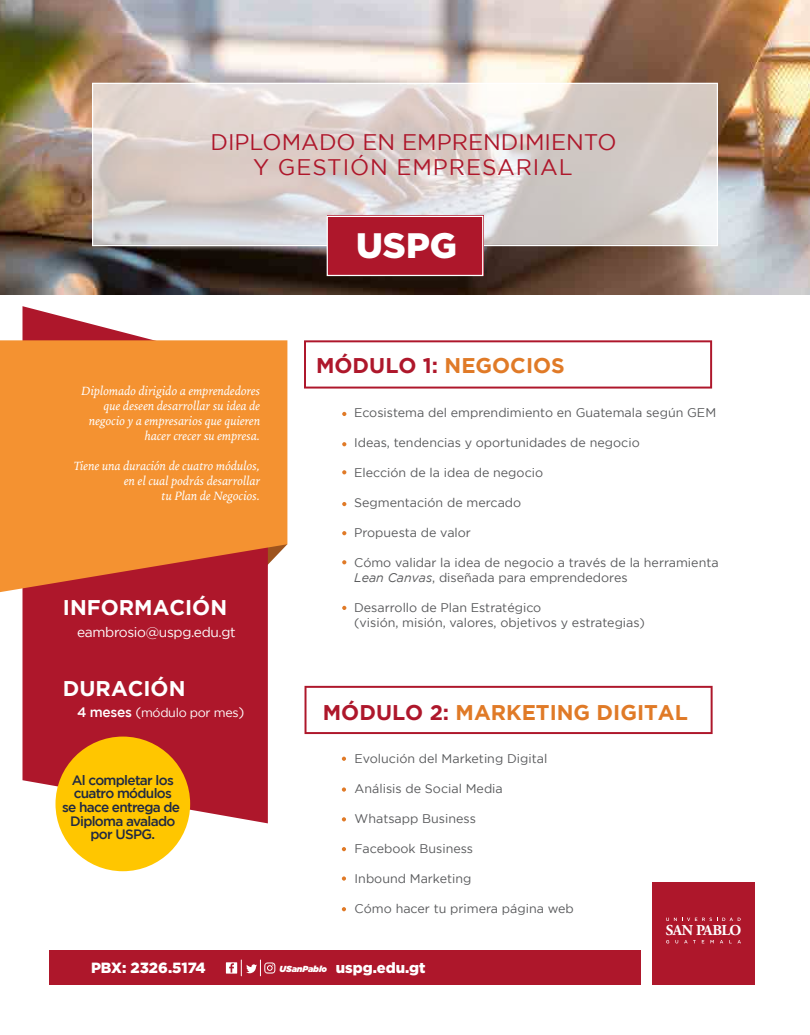
<style>
.page{position:relative;width:810px;height:1035px;background:#fff}
.page>*{position:absolute;margin:0;border:0;box-sizing:border-box;transform-origin:0 0}
.t1{font:900 35.38px "Gotham";color:#fff}
.t2{font:22.5px/24.2px "Gotham";color:#ae172b;text-align:center}
.t3{font:700 21.25px "Gotham";color:#e07a27}
.t4{font:700 21.25px "Gotham";color:#fff}
.t5{font:700 21.25px "Gotham";color:#ae172b}
.t6{font:700 15px "Adobe Garamond Pro";letter-spacing:-.025em;color:#fff}
.t7{font:900 14.75px "Gotham";color:#fff}
.t8{font:13.75px "Gotham";letter-spacing:-.025em;color:#fff}
.t9{font:500 13.62px/13.6px "Gotham";letter-spacing:-.05em;color:#202942;text-align:center}
.t10{font:12.5px/15px "Gotham";color:#58595b}
.t11{font:italic 12.5px/15px "Iowan Old Style";color:#fff;text-align:right}
.t12{font:12.5px "Gotham";letter-spacing:-.025em;color:#fff}
.s1{font-weight:500;font-size:13.75px}
.s2{font-size:13.75px}
.s3{color:#e07a27}
.s4{font-style:italic}
.s5{color:#ae172b}
.s6{font-style:italic;font-size:8.75px}
</style>
<div class="page">
<svg style="left:304px;top:340px;width:408px;height:49px"></svg>
<svg style="left:342px;top:412px;width:4px;height:4px"></svg>
<svg style="left:342px;top:442px;width:4px;height:4px"></svg>
<svg style="left:342px;top:531px;width:4px;height:4px"></svg>
<svg style="left:342px;top:502px;width:4px;height:4px"></svg>
<svg style="left:342px;top:470px;width:4px;height:4px"></svg>
<svg style="left:342px;top:560px;width:4px;height:4px"></svg>
<svg style="left:342px;top:606px;width:4px;height:4px"></svg>
<svg style="left:305px;top:686px;width:408px;height:48px"></svg>
<svg style="left:342px;top:757px;width:4px;height:4px"></svg>
<svg style="left:342px;top:787px;width:4px;height:5px"></svg>
<svg style="left:342px;top:876px;width:4px;height:5px"></svg>
<svg style="left:342px;top:907px;width:4px;height:4px"></svg>
<svg style="left:342px;top:847px;width:4px;height:4px"></svg>
<svg style="left:342px;top:817px;width:4px;height:4px"></svg>
<img style="left:0;top:0;width:810px;height:295px">
<svg style="left:94px;top:85px;width:622px;height:159px;background:#dad1ce"></svg>
<div style="left:92px;top:83px;width:626px;height:163px;border:1px solid #fff"></div>
<div style="left:327px;top:216px;width:156px;height:60px;background:#ae172b"></div>
<div style="left:327px;top:216px;width:156px;height:60px;border:1px solid #fff"></div>
<div style="left:50px;top:950px;width:591px;height:35px;background:#ae172b"></div>
<svg style="left:226px;top:960px;width:49px;height:16px"></svg>
<div style="left:653px;top:883px;width:102px;height:102px;background:#ae172b"></div>
<svg style="left:684px;top:940px;width:12px;height:3px"></svg>
<svg style="left:710px;top:940px;width:4px;height:3px"></svg>
<svg style="left:729px;top:940px;width:12px;height:3px"></svg>
<svg style="left:666px;top:918px;width:75px;height:3px"></svg>
<svg style="left:22px;top:306px;width:246px;height:517px;background:#ba394a"></svg>
<svg style="left:0;top:340px;width:287px;height:252px;background:#ee8832"></svg>
<div style="left:56px;top:737px;width:134px;height:134px;background:#ffc600;border-radius:50%"></div>
<h2 class="t2" style="left:210px;top:130px;width:408px">DIPLOMADO EN EMPRENDIMIENTO<br>Y GESTIÓN EMPRESARIAL</h2>
<p class="t11" style="left:82px;top:383px;width:180px">Diplomado dirigido a emprendedores que deseen desarrollar su idea de negocio y a empresarios que quieren hacer crecer su empresa.</p>
<p class="t11" style="left:74px;top:458px;width:188px">Tiene una duración de cuatro módulos, en el cual podrás desarrollar<br>tu Plan de Negocios.</p>
<h3 class="t4" style="left:63px;top:596px;width:166px">INFORMACIÓN</h3>
<p class="t8" style="left:77px;top:624px;width:160px">eambrosio@uspg.edu.gt</p>
<h3 class="t4" style="left:63px;top:676px;width:124px">DURACIÓN</h3>
<p class="t12" style="left:77px;top:706px;width:169px"><span class="s1">4 meses</span> <span class="s2">(</span>módulo por mes<span class="s2">)</span></p>
<p class="t9" style="left:62px;top:773px;width:120px">Al completar los cuatro módulos<br>se hace entrega de<br>Diploma avalado por USPG.</p>
<h1 class="t1" style="left:356px;top:225px;width:102px">USPG</h1>
<h3 class="t5" style="left:316px;top:353px;width:250px">MÓDULO 1: <span class="s3">NEGOCIOS</span></h3>
<p class="t10" style="left:354px;top:405px;width:364px">Ecosistema del emprendimiento en Guatemala según GEM</p>
<p class="t10" style="left:354px;top:435px;width:287px">Ideas, tendencias y oportunidades de negocio</p>
<p class="t10" style="left:354px;top:465px;width:191px">Elección de la idea de negocio</p>
<p class="t10" style="left:354px;top:495px;width:169px">Segmentación de mercado</p>
<p class="t10" style="left:354px;top:525px;width:118px">Propuesta de valor</p>
<p class="t10" style="left:354px;top:555px;width:366px">Cómo validar la idea de negocio a través de la herramienta<br><span class="s4">Lean Canvas</span>, diseñada para emprendedores</p>
<p class="t10" style="left:354px;top:600px;width:292px">Desarrollo de Plan Estratégico<br>(visión, misión, valores, objetivos y estrategias)</p>
<h3 class="t3" style="left:323px;top:700px;width:367px"><span class="s5">MÓDULO 2:</span> MARKETING DIGITAL</h3>
<p class="t10" style="left:355px;top:751px;width:194px">Evolución del Marketing Digital</p>
<p class="t10" style="left:355px;top:781px;width:150px">Análisis de Social Media</p>
<p class="t10" style="left:355px;top:811px;width:123px">Whatsapp Business</p>
<p class="t10" style="left:355px;top:841px;width:120px">Facebook Business</p>
<p class="t10" style="left:355px;top:871px;width:118px">Inbound Marketing</p>
<p class="t10" style="left:355px;top:901px;width:221px">Cómo hacer tu primera página web</p>
<p class="t6" style="left:666px;top:922px;width:77px">SAN PABLO</p>
<p class="t7" style="left:91px;top:960px;width:116px">PBX: 2326.5174</p>
<p class="t7" style="left:280px;top:960px;width:148px"><span class="s6">USanPablo</span> uspg.edu.gt</p>
</div>
